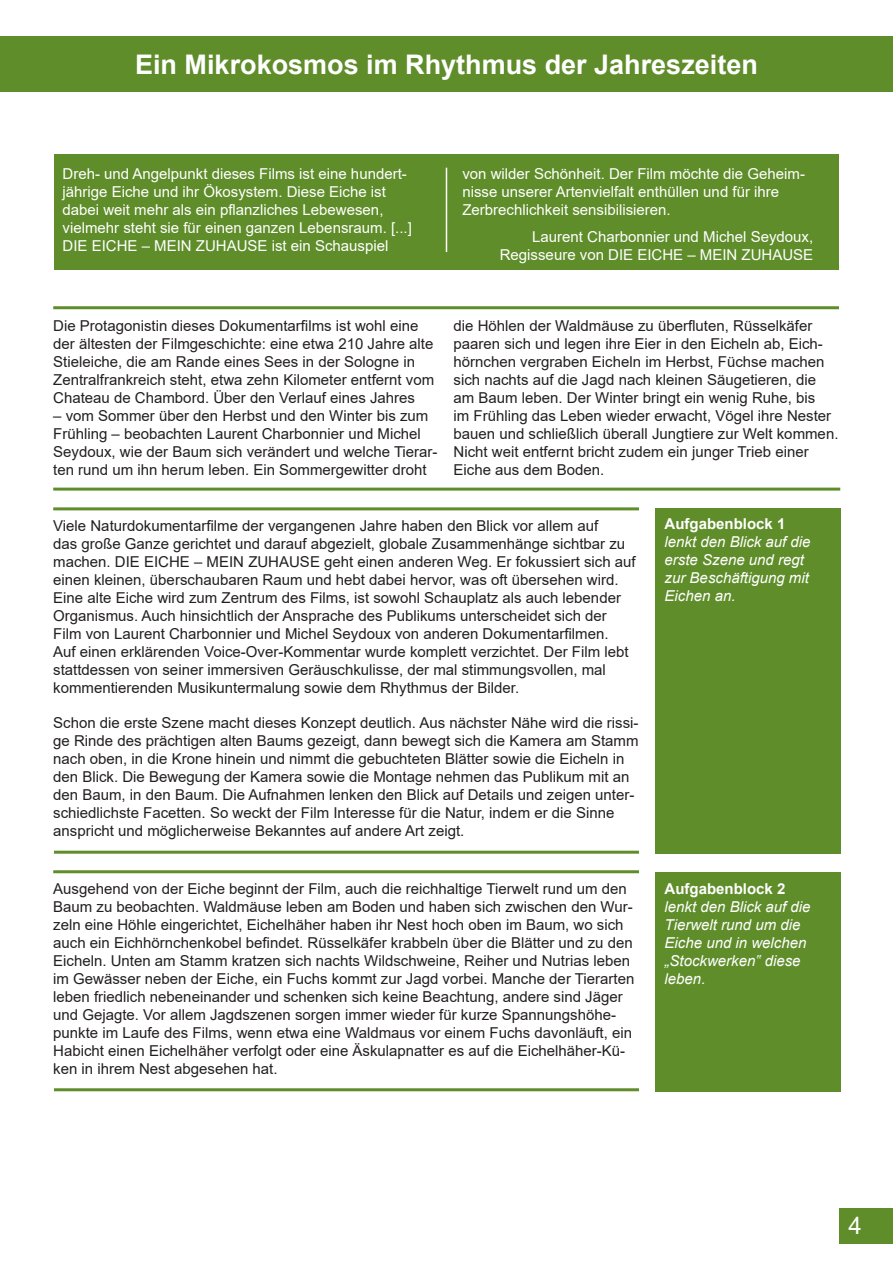
<style>
.page{position:relative;width:893px;height:1263px;background:#fff}
.page>*{position:absolute;margin:0;border:0;box-sizing:border-box;transform-origin:0 0}
.t1{font:700 27px "Arial";color:#fff}
.t2{font:24px "Arial";color:#fff}
.t3{font:15px/18px "Arial";color:#231f20}
.t4{font:15px/18px "Arial";color:#fff}
.t5{font:italic 15px/18px "Arial";color:#fff}
.t6{font:700 15px "Arial";color:#fff}
</style>
<div class="page">
<div style="left:839px;top:1208px;width:54px;height:36px;background:#5f8d2a"></div>
<div style="left:0;top:36px;width:893px;height:56px;background:#5f8d2a"></div>
<hr style="left:53px;top:488px;width:787px;height:3px;background:#5f8d2a">
<hr style="left:53px;top:306px;width:786px;height:3px;background:#5f8d2a">
<hr style="left:54px;top:851px;width:585px;height:3px;background:#5f8d2a">
<hr style="left:54px;top:1088px;width:585px;height:3px;background:#5f8d2a">
<hr style="left:53px;top:507px;width:586px;height:3px;background:#5f8d2a">
<hr style="left:53px;top:870px;width:586px;height:3px;background:#5f8d2a">
<div style="left:655px;top:508px;width:185px;height:346px;background:#5f8d2a"></div>
<div style="left:655px;top:872px;width:185px;height:219px;background:#5f8d2a"></div>
<div style="left:54px;top:155px;width:785px;height:115px;background:#5f8d2a"></div>
<hr style="left:446px;top:168px;width:1px;height:84px;background:#fff">
<h1 class="t1" style="left:135px;top:45px;width:624px">Ein Mikrokosmos im Rhythmus der Jahreszeiten</h1>
<p class="t4" style="left:63px;top:165px;width:351px">Dreh- und Angelpunkt dieses Films ist eine hundert&shy;jährige Eiche und ihr Ökosystem. Diese Eiche ist dabei weit mehr als ein pflanzliches Lebewesen, vielmehr steht sie für einen ganzen Lebensraum. [...] DIE EICHE – MEIN ZUHAUSE ist ein Schauspiel</p>
<p class="t4" style="left:462px;top:165px;width:344px">von wilder Schönheit. Der Film möchte die Geheim&shy;nisse unserer Artenvielfalt enthüllen und für ihre<br>Zerbrechlichkeit sensibilisieren.</p>
<p class="t4" style="left:500px;top:228px;width:315px;text-align:right">Laurent Charbonnier und Michel Seydoux,<br>Regisseure von DIE EICHE – MEIN ZUHAUSE</p>
<p class="t3" style="left:53px;top:317px;width:382px">Die Protagonistin dieses Dokumentarfilms ist wohl eine der ältesten der Filmgeschichte: eine etwa 210 Jahre alte Stieleiche, die am Rande eines Sees in der Sologne in Zentralfrankreich steht, etwa zehn Kilometer entfernt vom Chateau de Chambord. Über den Verlauf eines Jahres</p>
<p class="t3" style="left:53px;top:407px;width:386px">– vom Sommer über den Herbst und den Winter bis zum Frühling – beobachten Laurent Charbonnier und Michel Seydoux, wie der Baum sich verändert und welche Tierar&shy;ten rund um ihn herum leben. Ein Sommergewitter droht</p>
<p class="t3" style="left:454px;top:317px;width:386px">die Höhlen der Waldmäuse zu überfluten, Rüsselkäfer paaren sich und legen ihre Eier in den Eicheln ab, Eich&shy;hörnchen vergraben Eicheln im Herbst, Füchse machen sich nachts auf die Jagd nach kleinen Säugetieren, die am Baum leben. Der Winter bringt ein wenig Ruhe, bis<br>im Frühling das Leben wieder erwacht, Vögel ihre Nester bauen und schließlich überall Jungtiere zur Welt kommen.<br>Nicht weit entfernt bricht zudem ein junger Trieb einer Eiche aus dem Boden.</p>
<p class="t3" style="left:53px;top:517px;width:584px">Viele Naturdokumentarfilme der vergangenen Jahre haben den Blick vor allem auf<br>das große Ganze gerichtet und darauf abgezielt, globale Zusammenhänge sichtbar zu machen. DIE EICHE – MEIN ZUHAUSE geht einen anderen Weg. Er fokussiert sich auf einen kleinen, überschaubaren Raum und hebt dabei hervor, was oft übersehen wird.<br>Eine alte Eiche wird zum Zentrum des Films, ist sowohl Schauplatz als auch lebender Organismus. Auch hinsichtlich der Ansprache des Publikums unterscheidet sich der Film von Laurent Charbonnier und Michel Seydoux von anderen Dokumentarfilmen.<br>Auf einen erklärenden Voice-Over-Kommentar wurde komplett verzichtet. Der Film lebt stattdessen von seiner immersiven Geräuschkulisse, der mal stimmungsvollen, mal kommentierenden Musikuntermalung sowie dem Rhythmus der Bilder.</p>
<p class="t3" style="left:53px;top:714px;width:587px">Schon die erste Szene macht dieses Konzept deutlich. Aus nächster Nähe wird die rissi&shy;ge Rinde des prächtigen alten Baums gezeigt, dann bewegt sich die Kamera am Stamm nach oben, in die Krone hinein und nimmt die gebuchteten Blätter sowie die Eicheln in den Blick. Die Bewegung der Kamera sowie die Montage nehmen das Publikum mit an den Baum, in den Baum. Die Aufnahmen lenken den Blick auf Details und zeigen unter&shy;schiedlichste Facetten. So weckt der Film Interesse für die Natur, indem er die Sinne anspricht und möglicherweise Bekanntes auf andere Art zeigt.</p>
<p class="t3" style="left:53px;top:879px;width:583px">Ausgehend von der Eiche beginnt der Film, auch die reichhaltige Tierwelt rund um den Baum zu beobachten. Waldmäuse leben am Boden und haben sich zwischen den Wur&shy;zeln eine Höhle eingerichtet, Eichelhäher haben ihr Nest hoch oben im Baum, wo sich auch ein Eichhörnchenkobel befindet. Rüsselkäfer krabbeln über die Blätter und zu den Eicheln. Unten am Stamm kratzen sich nachts Wildschweine, Reiher und Nutrias leben im Gewässer neben der Eiche, ein Fuchs kommt zur Jagd vorbei. Manche der Tierarten leben friedlich nebeneinander und schenken sich keine Beachtung, andere sind Jäger und Gejagte. Vor allem Jagdszenen sorgen immer wieder für kurze Spannungshöhe&shy;punkte im Laufe des Films, wenn etwa eine Waldmaus vor einem Fuchs davonläuft, ein Habicht einen Eichelhäher verfolgt oder eine Äskulapnatter es auf die Eichelhäher-Kü&shy;ken in ihrem Nest abgesehen hat.</p>
<p class="t6" style="left:665px;top:513px;width:122px">Aufgabenblock 1</p>
<p class="t5" style="left:665px;top:533px;width:147px">lenkt den Blick auf die erste Szene und regt zur Beschäftigung mit<br>Eichen an.</p>
<p class="t6" style="left:665px;top:878px;width:122px">Aufgabenblock 2</p>
<p class="t5" style="left:665px;top:898px;width:147px">lenkt den Blick auf die<br>Tierwelt rund um die<br>Eiche und in welchen „Stockwerken‟ diese leben.</p>
<h2 class="t2" style="left:848px;top:1209px;width:15px">4</h2>
</div>
